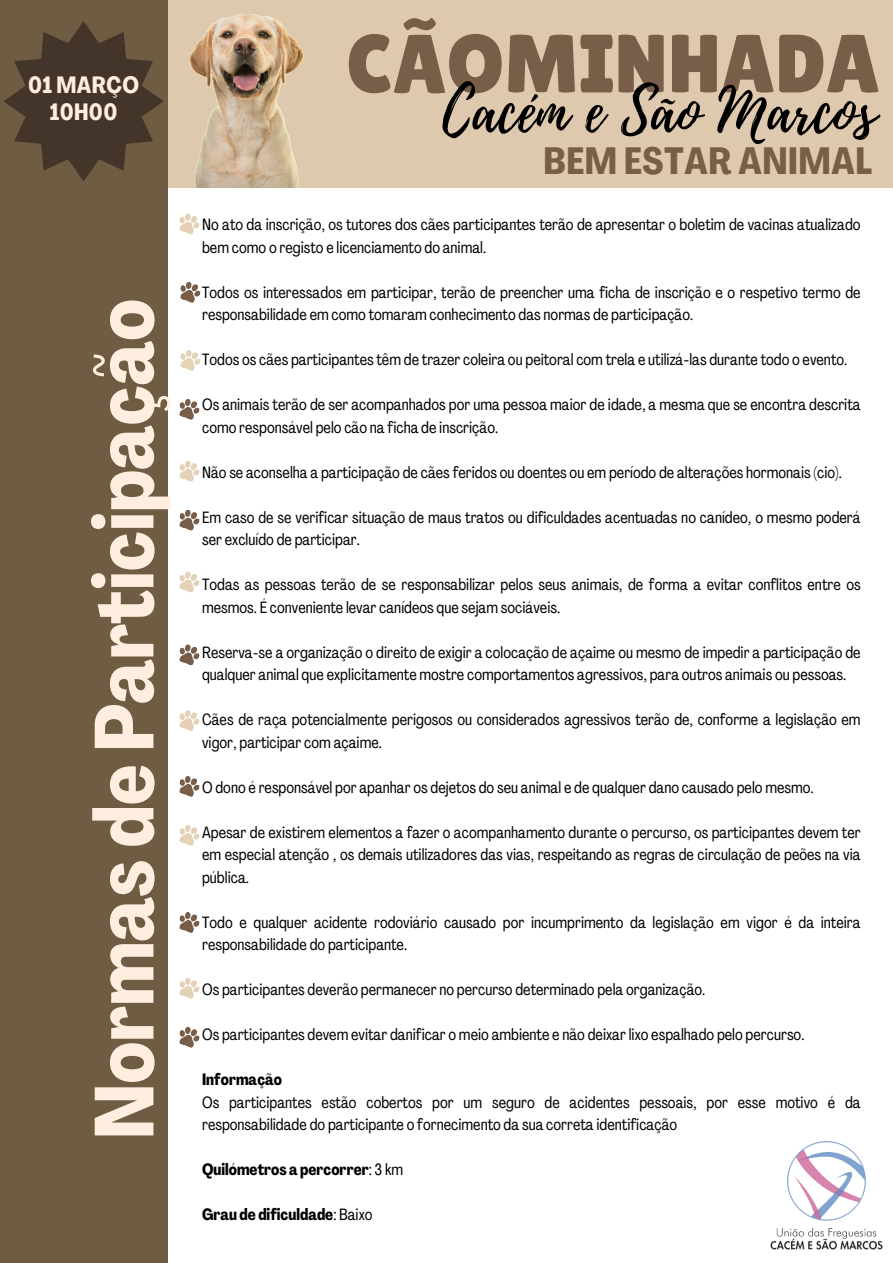
<style>
.page{position:relative;width:893px;height:1263px;background:#fff}
.page>*{position:absolute;margin:0;border:0;box-sizing:border-box;transform-origin:0 0}
.t1{font:700 82.5px "Agrandir Tight";color:#ffeedf}
.t2{font:82.5px "Lilita One";color:#785e48}
.t3{font:60px "Playlist Script";color:#000}
.t4{font:700 37.5px "Agrandir Tight";letter-spacing:.015em;color:#785e48}
.t5{font:700 23.25px/27.6px "Agrandir Tight";letter-spacing:.015em;color:#ffeedf;text-align:center}
.t6{font:16.12px/22.5px "Agrandir Tight";color:#000}
.t7{font:700 16.12px "Agrandir Tight";color:#000}
.s1{font-weight:400}
</style>
<div class="page">
<div style="left:0;top:0;width:893px;height:188px;background:#dec9ae"></div>
<div style="left:0;top:0;width:167px;height:1263px;background:#6f5d43"></div>
<img style="left:190px;top:15px;width:113px;height:173px">
<img style="left:770px;top:1142px;width:113px;height:107px">
<svg style="left:4px;top:21px;width:160px;height:160px"></svg>
<svg style="left:179px;top:213px;width:21px;height:22px"></svg>
<svg style="left:180px;top:282px;width:21px;height:21px"></svg>
<svg style="left:180px;top:350px;width:21px;height:21px"></svg>
<svg style="left:179px;top:399px;width:21px;height:21px"></svg>
<svg style="left:179px;top:461px;width:21px;height:21px"></svg>
<svg style="left:179px;top:509px;width:21px;height:22px"></svg>
<svg style="left:179px;top:571px;width:21px;height:22px"></svg>
<svg style="left:179px;top:644px;width:21px;height:22px"></svg>
<svg style="left:179px;top:710px;width:21px;height:21px"></svg>
<svg style="left:179px;top:776px;width:21px;height:21px"></svg>
<svg style="left:179px;top:825px;width:21px;height:21px"></svg>
<svg style="left:179px;top:912px;width:21px;height:21px"></svg>
<svg style="left:179px;top:978px;width:21px;height:21px"></svg>
<svg style="left:179px;top:1026px;width:21px;height:22px"></svg>
<p class="t5" style="left:28px;top:73px;width:112px">01 MARÇO<br>10H00</p>
<p class="t1" style="left:92px;top:1139px;width:842px;rotate:-90deg">NormasdeParticipação</p>
<p class="t2" style="left:346px;top:16px;width:535px">CÃOMINHADA</p>
<p class="t3" style="left:442px;top:68px;width:435px">Cacém e São Marcos</p>
<p class="t4" style="left:543px;top:146px;width:330px">BEM ESTAR ANIMAL</p>
<h5 class="t6" style="left:202px;top:215px;width:660px">No ato da inscrição, os tutores dos cães participantes terão de apresentar o boletim de vacinas atualizado bem como o registo e licenciamento do animal.</h5>
<p class="t6" style="left:202px;top:282px;width:660px">Todos os interessados em participar, terão de preencher uma ficha de inscrição e o respetivo termo de responsabilidade em como tomaram conhecimento das normas de participação.</p>
<h1 class="t6" style="left:202px;top:350px;width:646px">Todos os cães participantes têm de trazer coleira ou peitoral com trela e utilizá-las durante todo o evento.</h1>
<h3 class="t6" style="left:202px;top:395px;width:660px">Os animais terão de ser acompanhados por uma pessoa maior de idade, a mesma que se encontra descrita como responsável pelo cão na ficha de inscrição.</h3>
<h4 class="t6" style="left:202px;top:462px;width:641px">Não se aconselha a participação de cães feridos ou doentes ou em período de alterações hormonais (cio).</h4>
<p class="t6" style="left:202px;top:507px;width:660px">Em caso de se verificar situação de maus tratos ou dificuldades acentuadas no canídeo, o mesmo poderá ser excluído de participar.</p>
<p class="t6" style="left:202px;top:575px;width:660px">Todas as pessoas terão de se responsabilizar pelos seus animais, de forma a evitar conflitos entre os mesmos. É conveniente levar canídeos que sejam sociáveis.</p>
<p class="t6" style="left:202px;top:642px;width:660px">Reserva-se a organização o direito de exigir a colocação de açaime ou mesmo de impedir a participação de qualquer animal que explicitamente mostre comportamentos agressivos, para outros animais ou pessoas.</p>
<p class="t6" style="left:202px;top:710px;width:660px">Cães de raça potencialmente perigosos ou considerados agressivos terão de, conforme a legislação em vigor, participar com açaime.</p>
<p class="t6" style="left:202px;top:777px;width:613px">O dono é responsável por apanhar os dejetos do seu animal e de qualquer dano causado pelo mesmo.</p>
<p class="t6" style="left:202px;top:822px;width:660px;text-align:justify">Apesar de existirem elementos a fazer o acompanhamento durante o percurso, os participantes devem ter em especial atenção , os demais utilizadores das vias, respeitando as regras de circulação de peões na via pública.</p>
<p class="t6" style="left:202px;top:912px;width:660px">Todo e qualquer acidente rodoviário causado por incumprimento da legislação em vigor é da inteira responsabilidade do participante.</p>
<p class="t6" style="left:202px;top:980px;width:505px">Os participantes deverão permanecer no percurso determinado pela organização.</p>
<p class="t6" style="left:202px;top:1025px;width:604px">Os participantes devem evitar danificar o meio ambiente e não deixar lixo espalhado pelo percurso.</p>
<p class="t7" style="left:202px;top:1073px;width:81px">Informação</p>
<p class="t6" style="left:202px;top:1092px;width:660px">Os participantes estão cobertos por um seguro de acidentes pessoais, por esse motivo é da responsabilidade do participante o fornecimento da sua correta identificação</p>
<p class="t7" style="left:202px;top:1163px;width:203px">Quilómetros a percorrer<span class="s1">: 3 km</span></p>
<p class="t7" style="left:202px;top:1208px;width:172px">Grau de dificuldade<span class="s1">: Baixo</span></p>
</div>
